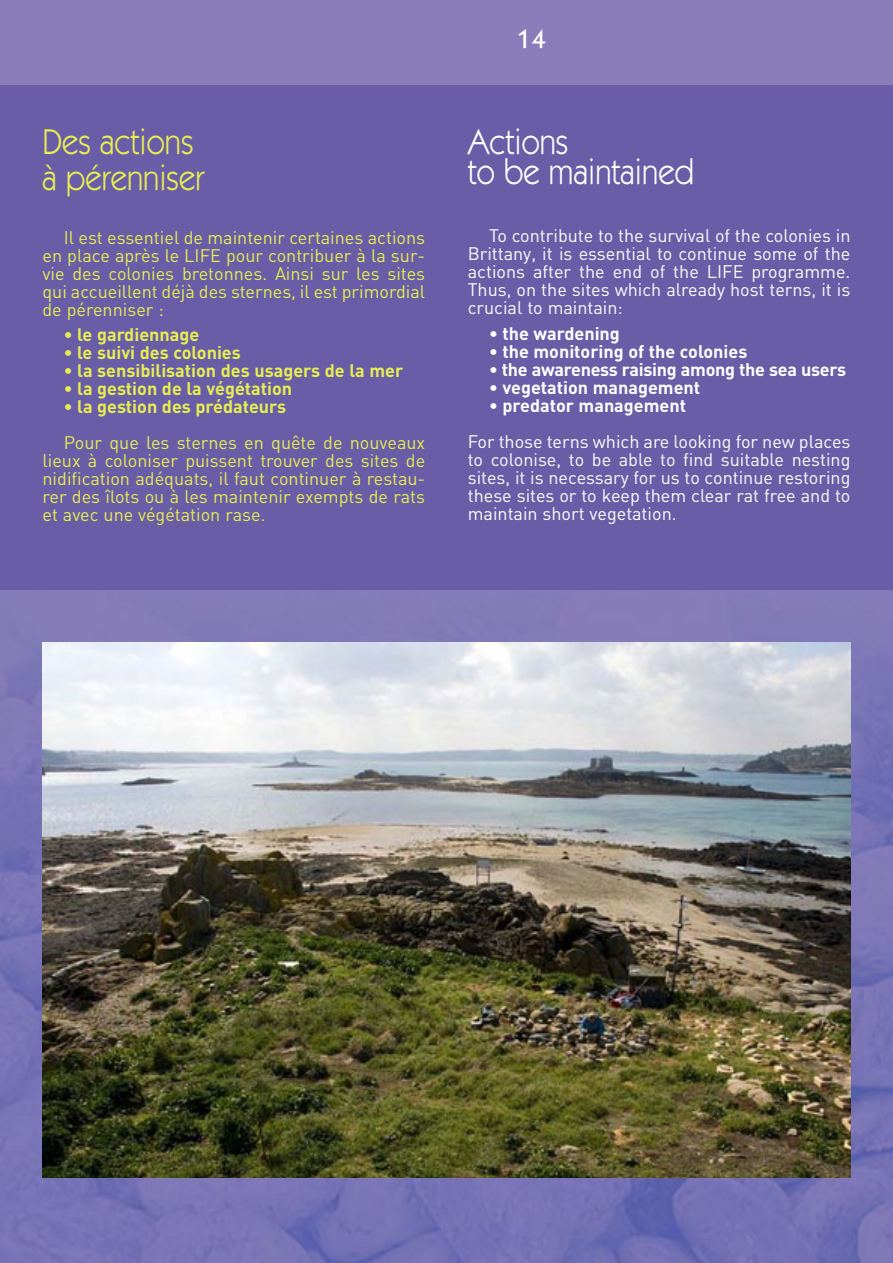
<style>
.page{position:relative;width:893px;height:1263px;background:#fff}
.page>*{position:absolute;margin:0;border:0;box-sizing:border-box;transform-origin:0 0}
.t1{font:36px/36px "Itc Kabel";color:#e7ee50;scale:.9 1}
.t2{font:36px/30px "Itc Kabel";color:#fff;scale:.9 1}
.t3{font:500 27px "Itc Kabel";color:#fff}
.t4{font:18px/18px "DIN";color:#fff;text-align:justify}
.t5{font:18px/18px "DIN";color:#e7ee50;text-align:justify}
.t6{font:700 18px "DIN";color:#fff}
.t7{font:700 18px "DIN";color:#e7ee50}
</style>
<div class="page">
<img style="left:0;top:0;width:893px;height:1263px">
<div style="left:0;top:85px;width:893px;height:505px;background:#695da8"></div>
<img style="left:43px;top:642px;width:807px;height:536px">
<h1 class="t1" style="left:43px;top:126px;width:181px">Des actions à pérenniser</h1>
<p class="t5" style="left:43px;top:230px;width:384px;text-indent:21px">Il est essentiel de maintenir certaines actions en place après le LIFE pour contribuer à la sur&shy;vie des colonies bretonnes. Ainsi sur les sites qui accueillent déjà des sternes, il est primordial de pérenniser :</p>
<p class="t7" style="left:64px;top:328px;width:137px">• le gardiennage</p>
<p class="t7" style="left:64px;top:346px;width:179px">• le suivi des colonies</p>
<p class="t7" style="left:64px;top:364px;width:341px">• la sensibilisation des usagers de la mer</p>
<p class="t7" style="left:64px;top:382px;width:230px">• la gestion de la végétation</p>
<p class="t7" style="left:64px;top:400px;width:224px">• la gestion des prédateurs</p>
<p class="t5" style="left:43px;top:436px;width:384px;text-indent:21px">Pour que les sternes en quête de nouveaux lieux à coloniser puissent trouver des sites de nidification adéquats, il faut continuer à restau&shy;rer des îlots ou à les maintenir exempts de rats et avec une végétation rase.</p>
<h2 class="t3" style="left:516px;top:29px;width:32px">14</h2>
<h1 class="t2" style="left:468px;top:129px;width:253px">Actions<br>to be maintained</h1>
<p class="t4" style="left:468px;top:229px;width:384px;text-indent:21px">To contribute to the survival of the colonies in Brittany, it is essential to continue some of the actions after the end of the LIFE programme.<br>Thus, on the sites which already host terns, it is crucial to maintain:</p>
<p class="t6" style="left:489px;top:327px;width:132px">• the wardening</p>
<p class="t6" style="left:489px;top:345px;width:260px">• the monitoring of the colonies</p>
<p class="t6" style="left:489px;top:363px;width:359px">• the awareness raising among the sea users</p>
<p class="t6" style="left:489px;top:381px;width:213px">• vegetation management</p>
<p class="t6" style="left:489px;top:399px;width:198px">• predator management</p>
<p class="t4" style="left:468px;top:434px;width:384px">For those terns which are looking for new places to colonise, to be able to find suitable nesting sites, it is necessary for us to continue restoring these sites or to keep them clear rat free and to maintain short vegetation.</p>
</div>
